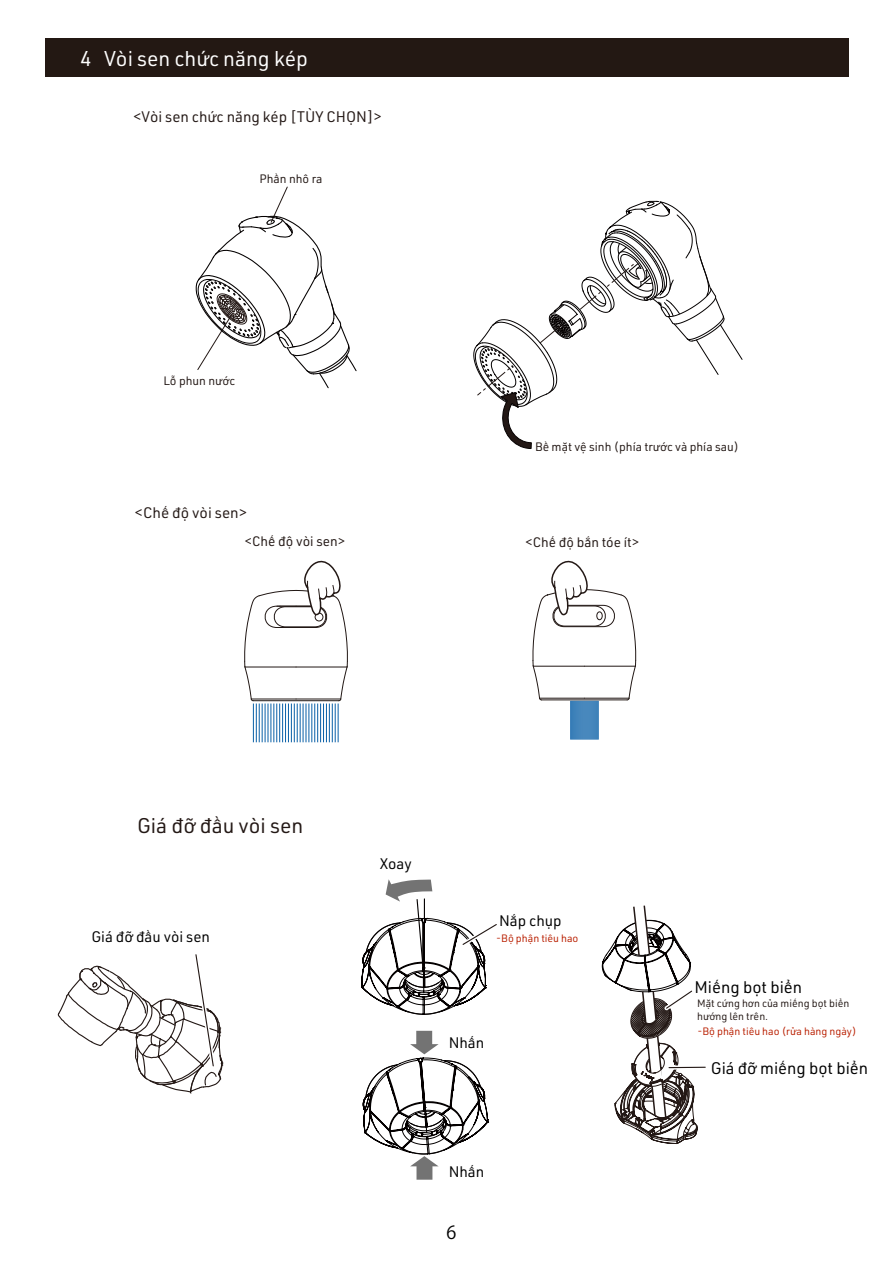
<style>
.page{position:relative;width:893px;height:1263px;background:#fff}
.page>*{position:absolute;margin:0;border:0;box-sizing:border-box;transform-origin:0 0}
.t1{font:21px "URWDIN";color:#fff}
.t2{font:20.85px "URWDIN";color:#231815}
.t3{font:18px "Koz Go Pr 6 N";color:#000}
.t4{font:16.5px "URWDIN";color:#000}
.t5{font:15px "URWDIN";color:#231815}
.t6{font:15px "URWDIN";color:#000}
.t7{font:13.5px "URWDIN";color:#231815}
.t8{font:12px "URWDIN";color:#231815}
.t9{font:10.5px "URWDIN";color:#b91f00}
.t10{font:10.5px/12.6px "URWDIN";color:#231815}
</style>
<div class="page">
<div style="left:45px;top:38px;width:803px;height:39px;background:#231813"></div>
<svg style="left:244px;top:560px;width:104px;height:142px"></svg>
<svg style="left:532px;top:560px;width:105px;height:141px"></svg>
<svg style="left:473px;top:201px;width:270px;height:248px"></svg>
<svg style="left:195px;top:186px;width:162px;height:203px"></svg>
<svg style="left:57px;top:954px;width:166px;height:140px"></svg>
<svg style="left:361px;top:879px;width:136px;height:301px"></svg>
<svg style="left:601px;top:905px;width:105px;height:239px"></svg>
<hr style="left:669px;top:1067px;width:36px;height:1px;background:#231815">
<h1 class="t1" style="left:80px;top:44px;width:229px">4 Vòi sen chức năng kép</h1>
<p class="t5" style="left:133px;top:107px;width:250px">&lt;Vòi sen chức năng kép [TÙY CHỌN]&gt;</p>
<p class="t8" style="left:259px;top:171px;width:64px">Phần nhô ra</p>
<p class="t8" style="left:164px;top:372px;width:73px">Lỗ phun nước</p>
<p class="t5" style="left:135px;top:502px;width:114px">&lt;Chế độ vòi sen&gt;</p>
<p class="t8" style="left:535px;top:438px;width:205px">Bề mặt vệ sinh (phía trước và phía sau)</p>
<p class="t7" style="left:245px;top:533px;width:102px">&lt;Chế độ vòi sen&gt;</p>
<p class="t7" style="left:525px;top:533px;width:115px">&lt;Chế độ bắn tóe ít&gt;</p>
<h2 class="t2" style="left:137px;top:811px;width:168px">Giá đỡ đầu vòi sen</h2>
<p class="t6" style="left:91px;top:927px;width:120px">Giá đỡ đầu vòi sen</p>
<p class="t6" style="left:380px;top:854px;width:34px">Xoay</p>
<p class="t6" style="left:499px;top:911px;width:64px">Nắp chụp</p>
<p class="t9" style="left:496px;top:932px;width:84px">-Bộ phận tiêu hao</p>
<p class="t6" style="left:449px;top:1033px;width:37px">Nhấn</p>
<p class="t6" style="left:449px;top:1162px;width:37px">Nhấn</p>
<h3 class="t3" style="left:446px;top:1222px;width:11px">6</h3>
<h3 class="t4" style="left:694px;top:976px;width:109px">Miếng bọt biển</h3>
<p class="t10" style="left:697px;top:997px;width:154px">Mặt cứng hơn của miếng bọt biển hướng lên trên.</p>
<h3 class="t4" style="left:711px;top:1057px;width:159px">Giá đỡ miếng bọt biển</h3>
<p class="t9" style="left:697px;top:1024px;width:161px">-Bộ phận tiêu hao (rửa hàng ngày)</p>
</div>
